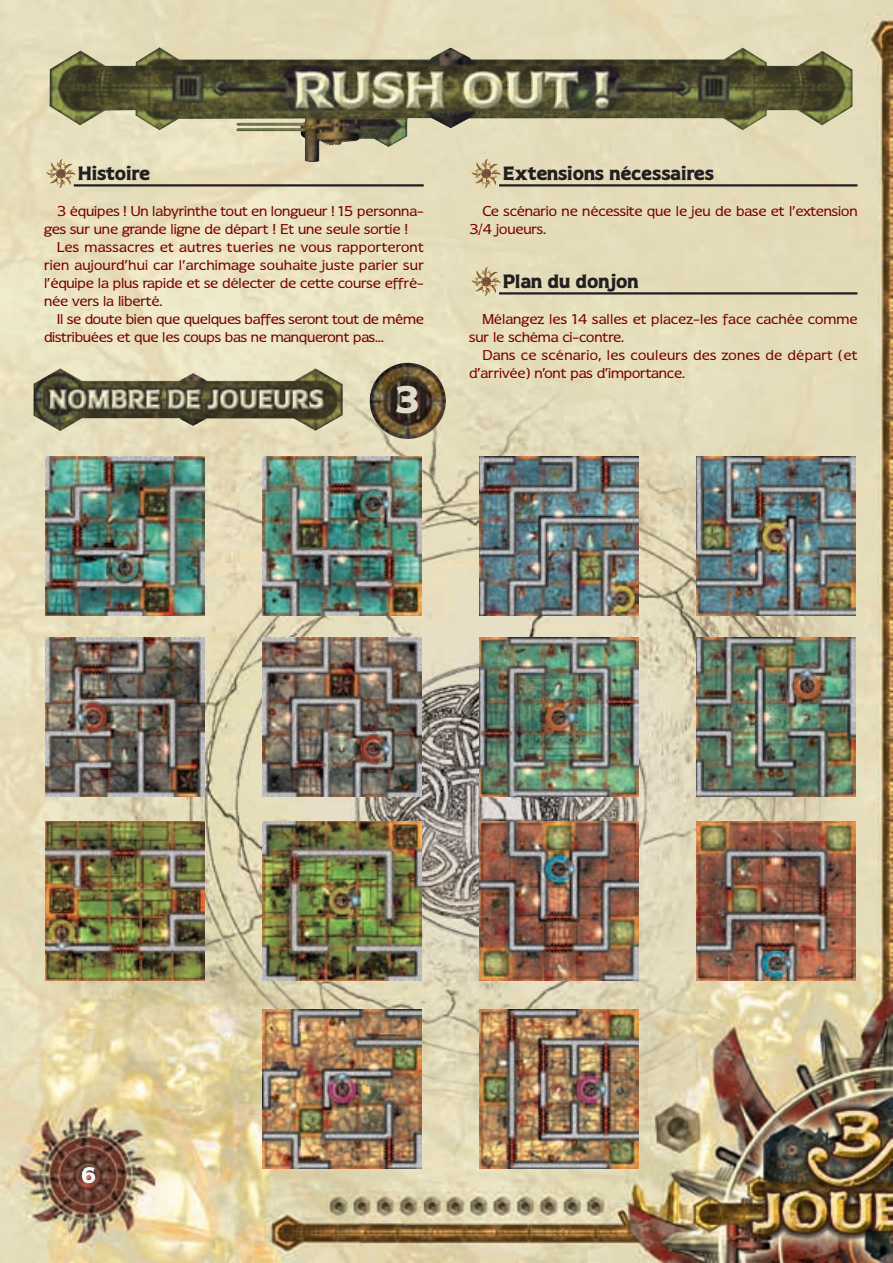
<style>
.page{position:relative;width:893px;height:1263px;background:#fff}
.page>*{position:absolute;margin:0;border:0;box-sizing:border-box;transform-origin:0 0}
.t1{font:800 36px "TF Dierama";color:#e3dbc9}
.t2{font:800 21px "TF Dierama";color:#fff}
.t3{font:800 18px "TF Dierama";color:#231f20}
.t4{font:13.5px/18px "TF Dierama";color:#790100}
.t5{font:13.5px/18px "TF Dierama";letter-spacing:.03em;color:#790100}
</style>
<div class="page">
<img style="left:0;top:0;width:893px;height:1263px">
<hr style="left:74px;top:184px;width:350px;height:3px;background:#231f20">
<img style="left:46px;top:159px;width:29px;height:29px">
<hr style="left:499px;top:184px;width:358px;height:3px;background:#231f20">
<hr style="left:499px;top:292px;width:358px;height:3px;background:#231f20">
<img style="left:471px;top:163px;width:30px;height:25px">
<img style="left:471px;top:267px;width:30px;height:29px">
<img style="left:49px;top:47px;width:803px;height:116px">
<img style="left:33px;top:368px;width:310px;height:63px">
<img style="left:370px;top:363px;width:76px;height:76px;border-radius:50%">
<img style="left:45px;top:456px;width:160px;height:160px">
<img style="left:262px;top:456px;width:159px;height:160px">
<img style="left:479px;top:456px;width:159px;height:160px">
<img style="left:696px;top:456px;width:159px;height:160px">
<img style="left:45px;top:637px;width:160px;height:159px">
<img style="left:262px;top:637px;width:159px;height:159px">
<img style="left:479px;top:637px;width:159px;height:159px">
<img style="left:696px;top:637px;width:159px;height:159px">
<img style="left:45px;top:821px;width:160px;height:159px">
<img style="left:262px;top:821px;width:159px;height:159px">
<img style="left:479px;top:821px;width:159px;height:159px">
<img style="left:262px;top:1009px;width:159px;height:160px">
<img style="left:479px;top:1009px;width:159px;height:160px">
<img style="left:696px;top:821px;width:159px;height:159px">
<h3 class="t3" style="left:78px;top:163px;width:74px">Histoire</h3>
<p class="t4" style="left:44px;top:202px;width:381px;text-indent:13px">3 équipes ! Un labyrinthe tout en longueur ! 15 personna&shy;ges sur une grande ligne de départ ! Et une seule sortie !</p>
<p class="t4" style="left:44px;top:238px;width:381px;text-align:justify;text-indent:13px">Les massacres et autres tueries ne vous rapporteront rien aujourd’hui car l’archimage souhaite juste parier sur l’équipe la plus rapide et se délecter de cette course effré&shy;née vers la liberté.</p>
<p class="t4" style="left:44px;top:310px;width:381px;text-indent:13px">Il se doute bien que quelques baffes seront tout de même distribuées et que les coups bas ne manqueront pas…</p>
<h1 class="t1" style="left:394px;top:379px;width:27px">3</h1>
<h3 class="t3" style="left:503px;top:163px;width:213px">Extensions nécessaires</h3>
<p class="t4" style="left:469px;top:202px;width:390px;text-indent:13px">Ce scénario ne nécessite que le jeu de base et l’extension<br>3/4 joueurs.</p>
<h3 class="t3" style="left:503px;top:271px;width:137px">Plan du donjon</h3>
<p class="t4" style="left:469px;top:310px;width:390px;text-indent:13px">Mélangez les 14 salles et placez-les face cachée comme sur le schéma ci-contre.</p>
<p class="t5" style="left:469px;top:346px;width:390px;text-indent:13px">Dans ce scénario, les couleurs des zones de départ (et d’arrivée) n’ont pas d’importance.</p>
<h2 class="t2" style="left:81px;top:1164px;width:17px">6</h2>
</div>
